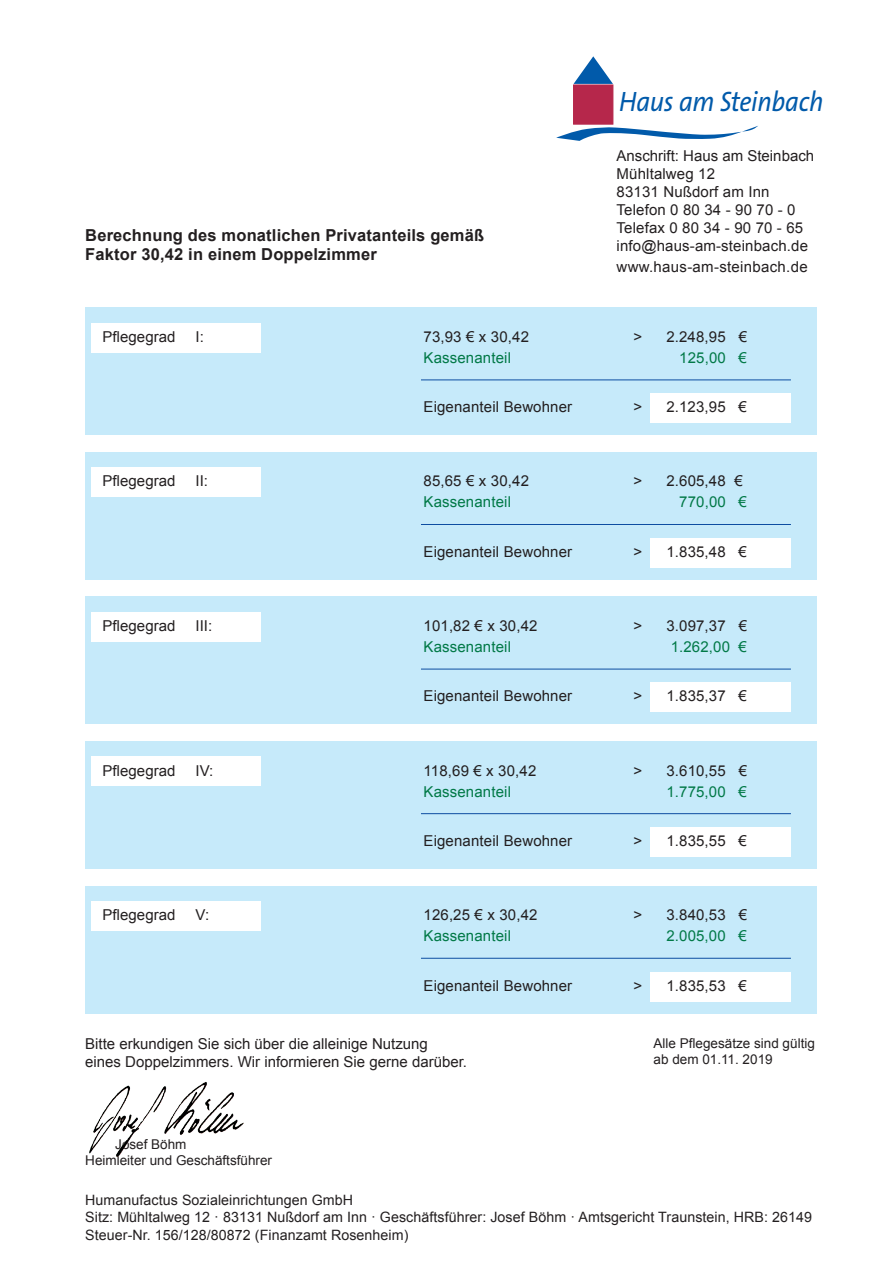
<style>
.page{position:relative;width:893px;height:1263px;background:#fff}
.page>*{position:absolute;margin:0;border:0;box-sizing:border-box;transform-origin:0 0}
.t1{font:italic 28.2px "The Sans B5 Plain";letter-spacing:-.015em;color:#015aaa;scale:.91 1}
.t2{font:700 16.5px/19.8px "Arial";letter-spacing:.01em;color:#231f20}
.t3{font:15px/18px "Arial";letter-spacing:.01em;color:#231f20}
.t4{font:15px "Arial";letter-spacing:.01em;color:#017947}
.t5{font:14.25px/17.1px "Arial";letter-spacing:.005em;color:#231f20}
.t6{font:13.5px/16.2px "Arial";color:#231f20}
</style>
<div class="page">
<svg style="left:556px;top:126px;width:202px;height:15px"></svg>
<div style="left:573px;top:85px;width:40px;height:39px;background:#b6274b"></div>
<svg style="left:574px;top:56px;width:39px;height:28px"></svg>
<div style="left:85px;top:307px;width:731px;height:128px;background:#c6eafa"></div>
<div style="left:91px;top:323px;width:169px;height:29px;background:#fff"></div>
<div style="left:651px;top:393px;width:140px;height:30px;background:#fff"></div>
<div style="left:85px;top:452px;width:731px;height:128px;background:#c6eafa"></div>
<div style="left:91px;top:467px;width:169px;height:30px;background:#fff"></div>
<div style="left:651px;top:538px;width:140px;height:30px;background:#fff"></div>
<div style="left:85px;top:597px;width:731px;height:127px;background:#c6eafa"></div>
<div style="left:91px;top:612px;width:169px;height:30px;background:#fff"></div>
<div style="left:651px;top:682px;width:140px;height:30px;background:#fff"></div>
<div style="left:85px;top:741px;width:731px;height:128px;background:#c6eafa"></div>
<div style="left:91px;top:756px;width:169px;height:30px;background:#fff"></div>
<div style="left:651px;top:827px;width:140px;height:30px;background:#fff"></div>
<div style="left:85px;top:886px;width:731px;height:127px;background:#c6eafa"></div>
<div style="left:91px;top:901px;width:169px;height:30px;background:#fff"></div>
<div style="left:651px;top:972px;width:140px;height:29px;background:#fff"></div>
<hr style="left:421px;top:379px;width:370px;height:1px;background:#0d4da1">
<hr style="left:421px;top:524px;width:370px;height:1px;background:#0d4da1">
<hr style="left:421px;top:669px;width:370px;height:1px;background:#0d4da1">
<hr style="left:421px;top:813px;width:370px;height:1px;background:#0d4da1">
<hr style="left:421px;top:958px;width:370px;height:1px;background:#0d4da1">
<img style="left:89px;top:1081px;width:155px;height:76px">
<p class="t2" style="left:85px;top:225px;width:400px">Berechnung des monatlichen Privatanteils gemäß<br>Faktor 30,42 in einem Doppelzimmer</p>
<h1 class="t1" style="left:619px;top:87px;width:226px">Haus am Steinbach</h1>
<p class="t3" style="left:617px;top:147px;width:199px">Anschrift: Haus am Steinbach<br>Mühltalweg 12<br>83131 Nußdorf am Inn<br>Telefon 0 80 34 - 90 70 - 0<br>Telefax 0 80 34 - 90 70 - 65 info@haus-am-steinbach.de</p>
<p class="t3" style="left:617px;top:258px;width:193px">www.haus-am-steinbach.de</p>
<p class="t3" style="left:102px;top:328px;width:75px">Pflegegrad</p>
<p class="t3" style="left:195px;top:328px;width:10px">I:</p>
<p class="t3" style="left:423px;top:328px;width:107px">73,93 € x 30,42</p>
<p class="t3" style="left:633px;top:328px;width:115px">&gt; 2.248,95 €</p>
<p class="t4" style="left:423px;top:348px;width:89px">Kassenanteil</p>
<p class="t4" style="left:679px;top:348px;width:69px">125,00 €</p>
<p class="t3" style="left:423px;top:398px;width:150px">Eigenanteil Bewohner</p>
<p class="t3" style="left:633px;top:398px;width:115px">&gt; 2.123,95 €</p>
<p class="t3" style="left:102px;top:472px;width:75px">Pflegegrad</p>
<p class="t3" style="left:195px;top:472px;width:14px">II:</p>
<p class="t3" style="left:423px;top:472px;width:107px">85,65 € x 30,42</p>
<p class="t3" style="left:633px;top:472px;width:111px">&gt; 2.605,48 €</p>
<p class="t4" style="left:423px;top:492px;width:89px">Kassenanteil</p>
<p class="t4" style="left:679px;top:492px;width:69px">770,00 €</p>
<p class="t3" style="left:423px;top:543px;width:150px">Eigenanteil Bewohner</p>
<p class="t3" style="left:633px;top:543px;width:115px">&gt; 1.835,48 €</p>
<p class="t3" style="left:102px;top:617px;width:75px">Pflegegrad</p>
<p class="t3" style="left:195px;top:617px;width:18px">III:</p>
<p class="t3" style="left:423px;top:617px;width:115px">101,82 € x 30,42</p>
<p class="t3" style="left:633px;top:617px;width:115px">&gt; 3.097,37 €</p>
<p class="t4" style="left:423px;top:637px;width:89px">Kassenanteil</p>
<p class="t4" style="left:671px;top:637px;width:78px">1.262,00 €</p>
<p class="t3" style="left:423px;top:687px;width:150px">Eigenanteil Bewohner</p>
<p class="t3" style="left:633px;top:687px;width:115px">&gt; 1.835,37 €</p>
<p class="t3" style="left:102px;top:761px;width:75px">Pflegegrad</p>
<p class="t3" style="left:195px;top:761px;width:19px">IV:</p>
<p class="t3" style="left:423px;top:761px;width:114px">118,69 € x 30,42</p>
<p class="t3" style="left:633px;top:761px;width:115px">&gt; 3.610,55 €</p>
<p class="t4" style="left:423px;top:781px;width:89px">Kassenanteil</p>
<p class="t4" style="left:666px;top:781px;width:82px">1.775,00 €</p>
<p class="t3" style="left:423px;top:832px;width:150px">Eigenanteil Bewohner</p>
<p class="t3" style="left:633px;top:832px;width:115px">&gt; 1.835,55 €</p>
<p class="t3" style="left:102px;top:906px;width:75px">Pflegegrad</p>
<p class="t3" style="left:195px;top:906px;width:15px">V:</p>
<p class="t3" style="left:423px;top:906px;width:115px">126,25 € x 30,42</p>
<p class="t3" style="left:633px;top:906px;width:115px">&gt; 3.840,53 €</p>
<p class="t4" style="left:423px;top:926px;width:89px">Kassenanteil</p>
<p class="t4" style="left:666px;top:926px;width:82px">2.005,00 €</p>
<p class="t3" style="left:423px;top:976px;width:150px">Eigenanteil Bewohner</p>
<p class="t3" style="left:633px;top:976px;width:115px">&gt; 1.835,53 €</p>
<p class="t3" style="left:85px;top:1035px;width:383px">Bitte erkundigen Sie sich über die alleinige Nutzung eines Doppelzimmers. Wir informieren Sie gerne darüber.</p>
<p class="t6" style="left:85px;top:1136px;width:188px;text-indent:30px">Josef Böhm<br>Heimleiter und Geschäftsführer</p>
<p class="t6" style="left:654px;top:1035px;width:163px">Alle Pflegesätze sind gültig ab dem 01.11. 2019</p>
<p class="t5" style="left:85px;top:1192px;width:728px">Humanufactus Sozialeinrichtungen GmbH<br>Sitz: Mühltalweg 12 · 83131 Nußdorf am Inn · Geschäftsführer: Josef Böhm · Amtsgericht Traunstein, HRB: 26149<br>Steuer-Nr. 156/128/80872 (Finanzamt Rosenheim)</p>
</div>
